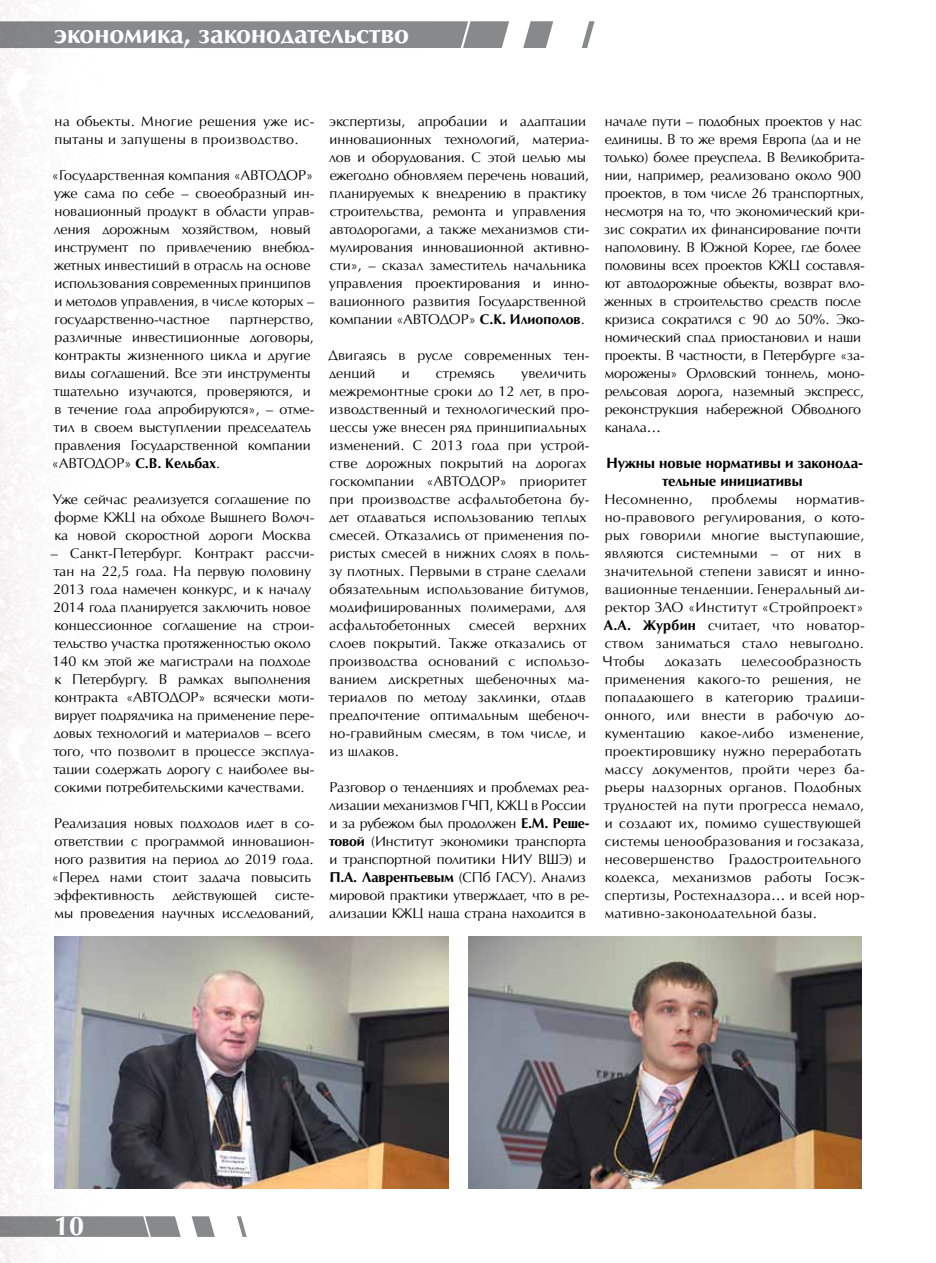
<style>
.page{position:relative;width:936px;height:1263px;background:#fff}
.page>*{position:absolute;margin:0;border:0;box-sizing:border-box;transform-origin:0 0}
.t1{font:700 27px "AG Opus High Resolution";color:#fff}
.t2{font:700 15px/18px "AG Opus High Resolution";color:#000;text-align:center}
.t3{font:14.25px/18px "AG Opus High Resolution";color:#000}
.t4{font:14.25px/18px "AG Opus High Resolution";letter-spacing:.02em;color:#000}
.t5{font:14.25px/18px "AG Opus High Resolution";letter-spacing:.025em;color:#000}
.s1{font-weight:700}
</style>
<div class="page">
<img style="left:0;top:0;width:140px;height:1263px">
<svg style="left:0;top:21px;width:594px;height:27px;background:#959697"></svg>
<svg style="left:0;top:1216px;width:247px;height:21px"></svg>
<img style="left:54px;top:936px;width:395px;height:252px">
<img style="left:468px;top:936px;width:393px;height:252px">
<h1 class="t1" style="left:54px;top:18px;width:357px">экономика, законодательство</h1>
<p class="t5" style="left:54px;top:112px;width:261px">на объекты. Многие решения уже ис&shy;пытаны и запущены в производство.</p>
<p class="t3" style="left:52px;top:166px;width:264px">«Государственная компания «АВТОДОР» уже сама по себе – своеобразный ин&shy;новационный продукт в области управ&shy;ления дорожным хозяйством, новый инструмент по привлечению внебюд&shy;жетных инвестиций в отрасль на основе использования современных принципов и методов управления, в числе которых – государственно-частное</p>
<p class="t3" style="left:52px;top:310px;width:264px;text-indent:178px">партнерство, различные инвестиционные договоры, контракты жизненного цикла и другие виды соглашений. Все эти инструменты тщательно изучаются, проверяются, и в течение года апробируются», – отме&shy;тил в своем выступлении председатель правления Государственной компании «АВТОДОР» <span class="s1">С.В. Кельбах</span>.</p>
<p class="t3" style="left:53px;top:490px;width:263px">Уже сейчас реализуется соглашение по форме КЖЦ на обходе Вышнего Волоч&shy;ка новой скоростной дороги Москва</p>
<p class="t3" style="left:51px;top:544px;width:265px">– Санкт-Петербург. Контракт рассчи&shy;тан на 22,5 года. На первую половину 2013 года намечен конкурс, и к началу 2014 года планируется заключить новое концессионное соглашение на строи&shy;тельство участка протяженностью около 140 км этой же магистрали на подходе к Петербургу. В рамках выполнения контракта «АВТОДОР» всячески моти&shy;вирует подрядчика на применение пере&shy;довых технологий и материалов – всего того, что позволит в процессе эксплуа&shy;тации содержать дорогу с наиболее вы&shy;сокими потребительскими качествами.</p>
<p class="t3" style="left:52px;top:814px;width:264px">Реализация новых подходов идет в со&shy;ответствии с программой инновацион&shy;ного развития на период до 2019 года. «Перед нами стоит задача повысить эффективность</p>
<p class="t3" style="left:172px;top:886px;width:86px">действующей</p>
<p class="t3" style="left:54px;top:886px;width:261px;text-align:right">систе-<br>мы проведения научных исследований,</p>
<p class="t3" style="left:329px;top:112px;width:262px">экспертизы, апробации и адаптации инновационных технологий, материа&shy;лов и оборудования. С этой целью мы ежегодно обновляем перечень новаций, планируемых к внедрению в практику строительства, ремонта и управления автодорогами, а также механизмов сти&shy;мулирования инновационной активно&shy;сти», – сказал заместитель начальника управления проектирования и инно&shy;вационного развития Государственной компании «АВТОДОР» <span class="s1">С.К. Илиополов</span>.</p>
<p class="t3" style="left:328px;top:346px;width:263px">Двигаясь в русле современных тен&shy;денций</p>
<p class="t3" style="left:401px;top:364px;width:9px">и</p>
<p class="t3" style="left:436px;top:364px;width:61px">стремясь</p>
<p class="t3" style="left:329px;top:364px;width:262px;text-indent:192px">увеличить межремонтные сроки до 12 лет, в про&shy;изводственный и технологический про&shy;цессы уже внесен ряд принципиальных изменений. С 2013 года при устрой&shy;стве дорожных покрытий на дорогах госкомпании «АВТОДОР» приоритет при производстве асфальтобетона бу&shy;дет отдаваться использованию теплых смесей. Отказались от применения по&shy;ристых смесей в нижних слоях в поль&shy;зу плотных. Первыми в стране сделали обязательным использование битумов, модифицированных полимерами, для асфальтобетонных</p>
<p class="t3" style="left:469px;top:616px;width:48px">смесей</p>
<p class="t3" style="left:328px;top:616px;width:262px;text-indent:205px">верхних слоев покрытий. Также отказались от производства оснований с использо&shy;ванием дискретных щебеночных ма&shy;териалов по методу заклинки, отдав предпочтение оптимальным щебеноч&shy;но-гравийным смесям, в том числе, и из шлаков.</p>
<p class="t3" style="left:329px;top:778px;width:262px">Разговор о тенденциях и проблемах реа&shy;лизации механизмов ГЧП, КЖЦ в России и за рубежом был продолжен <span class="s1">Е.М. Реше&shy;товой</span> (Институт экономики транспорта и транспортной политики НИУ ВШЭ) и <span class="s1">П.А. Лаврентьевым</span> (СПб ГАСУ). Анализ мировой практики утверждает, что в ре&shy;ализации КЖЦ наша страна находится в</p>
<p class="t3" style="left:603px;top:112px;width:262px">начале пути – подобных проектов у нас единицы. В то же время Европа (да и не только) более преуспела. В Великобрита&shy;нии, например, реализовано около 900 проектов, в том числе 26 транспортных, несмотря на то, что экономический кри&shy;зис сократил их финансирование почти наполовину. В Южной Корее, где более половины всех проектов КЖЦ составля&shy;ют автодорожные объекты, возврат вло&shy;женных в строительство средств после кризиса сократился с 90 до 50%. Эко&shy;номический спад приостановил и наши проекты. В частности, в Петербурге «за&shy;морожены» Орловский тоннель, моно&shy;рельсовая дорога, наземный экспресс, реконструкция набережной Обводного канала…</p>
<p class="t2" style="left:606px;top:454px;width:258px">Нужны новые нормативы и законода&shy;тельные инициативы</p>
<p class="t4" style="left:604px;top:490px;width:90px">Несомненно,</p>
<p class="t4" style="left:711px;top:490px;width:67px">проблемы</p>
<p class="t4" style="left:602px;top:490px;width:264px;text-indent:194px">норматив&shy;но-правового регулирования, о кото&shy;рых говорили многие выступающие, являются системными – от них в значительной степени зависят и инно&shy;вационные тенденции. Генеральный ди&shy;ректор ЗАО «Институт «Стройпроект»<br><span class="s1">А.А. Журбин</span> считает, что новатор&shy;ством заниматься стало невыгодно.<br>Чтобы</p>
<p class="t4" style="left:603px;top:652px;width:262px;text-indent:138px">целесообразность применения какого-то решения, не попадающего в категорию традици&shy;онного, или внести в рабочую до&shy;кументацию какое-либо изменение, проектировщику нужно переработать массу документов, пройти через ба&shy;рьеры надзорных органов. Подобных трудностей на пути прогресса немало, и создают их, помимо существующей системы ценообразования и госзаказа, несовершенство Градостроительного кодекса, механизмов работы Госэк&shy;спертизы, Ростехнадзора… и всей нор&shy;мативно-законодательной базы.</p>
<p class="t4" style="left:664px;top:652px;width:58px">доказать</p>
<h1 class="t1" style="left:54px;top:1210px;width:32px">10</h1>
</div>
